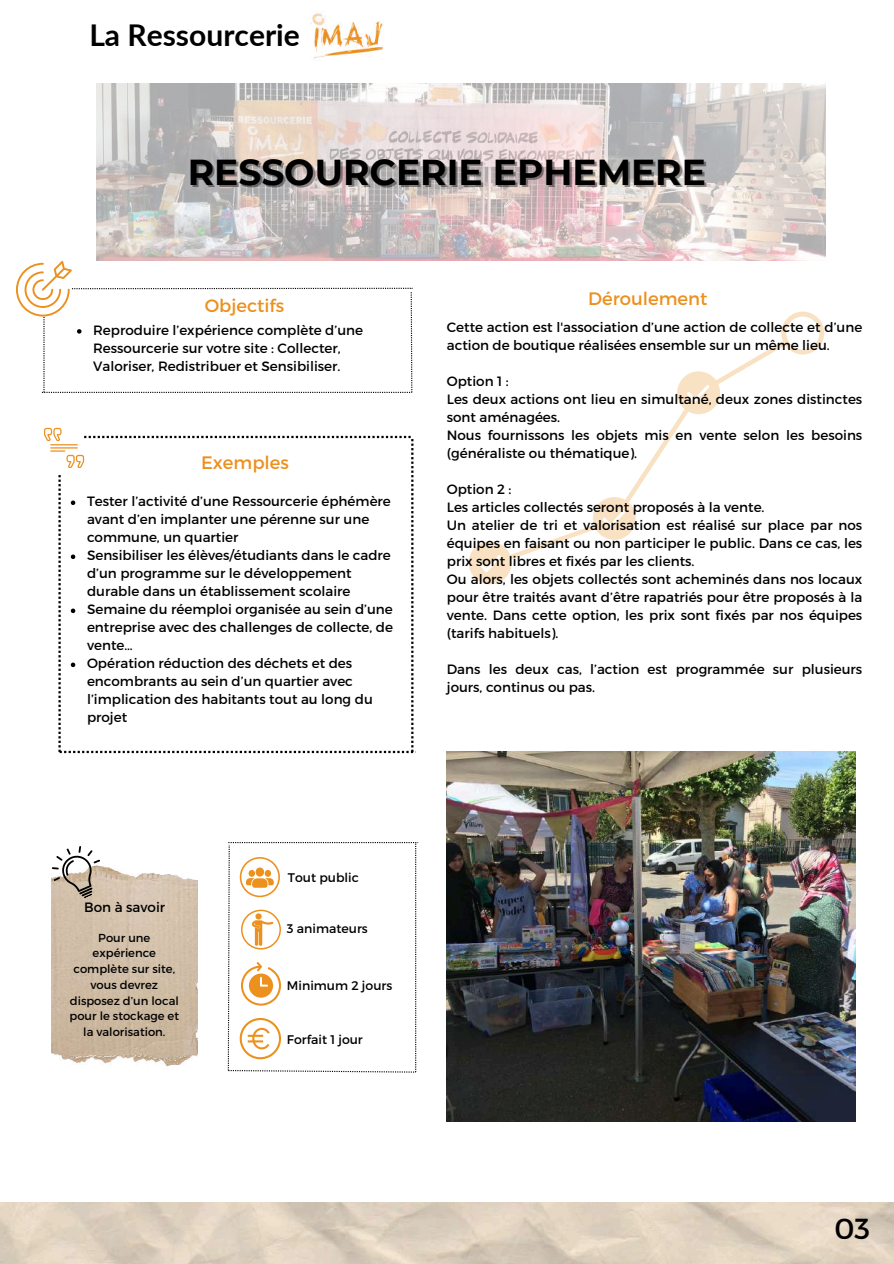
<style>
.page{position:relative;width:894px;height:1264px;background:#fff}
.page>*{position:absolute;margin:0;border:0;box-sizing:border-box;transform-origin:0 0}
.t1{font:700 36px "Montserrat";color:#000}
.t2{font:700 30px "Lato";color:#000}
.t3{font:28.95px "Montserrat";color:#000}
.t4{font:18px "Montserrat";color:#ec901e}
.t5{font:17.85px "Montserrat";color:#ec901e}
.t6{font:13.5px/18px "Montserrat";color:#000}
.t7{font:12.45px "Montserrat";color:#000}
.t8{font:11.55px/15.8px "Montserrat";color:#000;text-align:center}
</style>
<div class="page">
<svg style="left:468px;top:311px;width:356px;height:273px"></svg>
<img style="left:97px;top:84px;width:727px;height:177px">
<img style="left:311px;top:13px;width:72px;height:47px">
<img style="left:446px;top:752px;width:409px;height:369px">
<svg style="left:44px;top:428px;width:372px;height:325px"></svg>
<svg style="left:228px;top:842px;width:190px;height:230px"></svg>
<img style="left:51px;top:866px;width:147px;height:201px">
<svg style="left:51px;top:846px;width:49px;height:52px"></svg>
<svg style="left:16px;top:261px;width:396px;height:132px"></svg>
<h2 class="t2" style="left:89px;top:16px;width:212px">La Ressourcerie</h2>
<h1 class="t1" style="left:188px;top:150px;width:519px">RESSOURCERIE EPHEMERE</h1>
<h3 class="t5" style="left:205px;top:294px;width:81px">Objectifs</h3>
<p class="t6" style="left:93px;top:320px;width:271px">Reproduire l’expérience complète d’une<br>Ressourcerie sur votre site : Collecter,<br>Valoriser, Redistribuer et Sensibiliser.</p>
<h3 class="t4" style="left:201px;top:451px;width:89px">Exemples</h3>
<p class="t6" style="left:87px;top:491px;width:307px">Tester l’activité d’une Ressourcerie éphémère avant d’en implanter une pérenne sur une commune, un quartier<br>Sensibiliser les élèves/étudiants dans le cadre d’un programme sur le développement durable dans un établissement scolaire Semaine du réemploi organisée au sein d’une entreprise avec des challenges de collecte, de vente…<br>Opération réduction des déchets et des encombrants au sein d’un quartier avec l’implication des habitants tout au long du projet</p>
<h3 class="t4" style="left:588px;top:287px;width:121px">Déroulement</h3>
<p class="t6" style="left:446px;top:317px;width:417px">Cette action est l'association d’une action de collecte et d’une action de boutique réalisées ensemble sur un même lieu.</p>
<p class="t6" style="left:446px;top:371px;width:417px">Option 1 :<br>Les deux actions ont lieu en simultané, deux zones distinctes sont aménagées.<br>Nous fournissons les objets mis en vente selon les besoins (généraliste ou thématique).</p>
<p class="t6" style="left:446px;top:479px;width:417px">Option 2 :<br>Les articles collectés seront proposés à la vente.<br>Un atelier de tri et valorisation est réalisé sur place par nos équipes en faisant ou non participer le public. Dans ce cas, les prix sont libres et fixés par les clients.<br>Ou alors, les objets collectés sont acheminés dans nos locaux pour être traités avant d’être rapatriés pour être proposés à la vente. Dans cette option, les prix sont fixés par nos équipes (tarifs habituels).</p>
<p class="t6" style="left:446px;top:659px;width:417px">Dans les deux cas, l’action est programmée sur plusieurs jours, continus ou pas.</p>
<p class="t6" style="left:84px;top:897px;width:83px">Bon à savoir</p>
<p class="t8" style="left:70px;top:929px;width:111px">Pour une expérience complète sur site, vous devrez disposez d’un local pour le stockage et la valorisation.</p>
<p class="t7" style="left:288px;top:869px;width:72px">Tout public</p>
<p class="t7" style="left:287px;top:920px;width:82px">3 animateurs</p>
<p class="t7" style="left:287px;top:977px;width:107px">Minimum 2 jours</p>
<p class="t7" style="left:287px;top:1031px;width:77px">Forfait 1 jour</p>
<h3 class="t3" style="left:834px;top:1209px;width:37px">03</h3>
</div>
